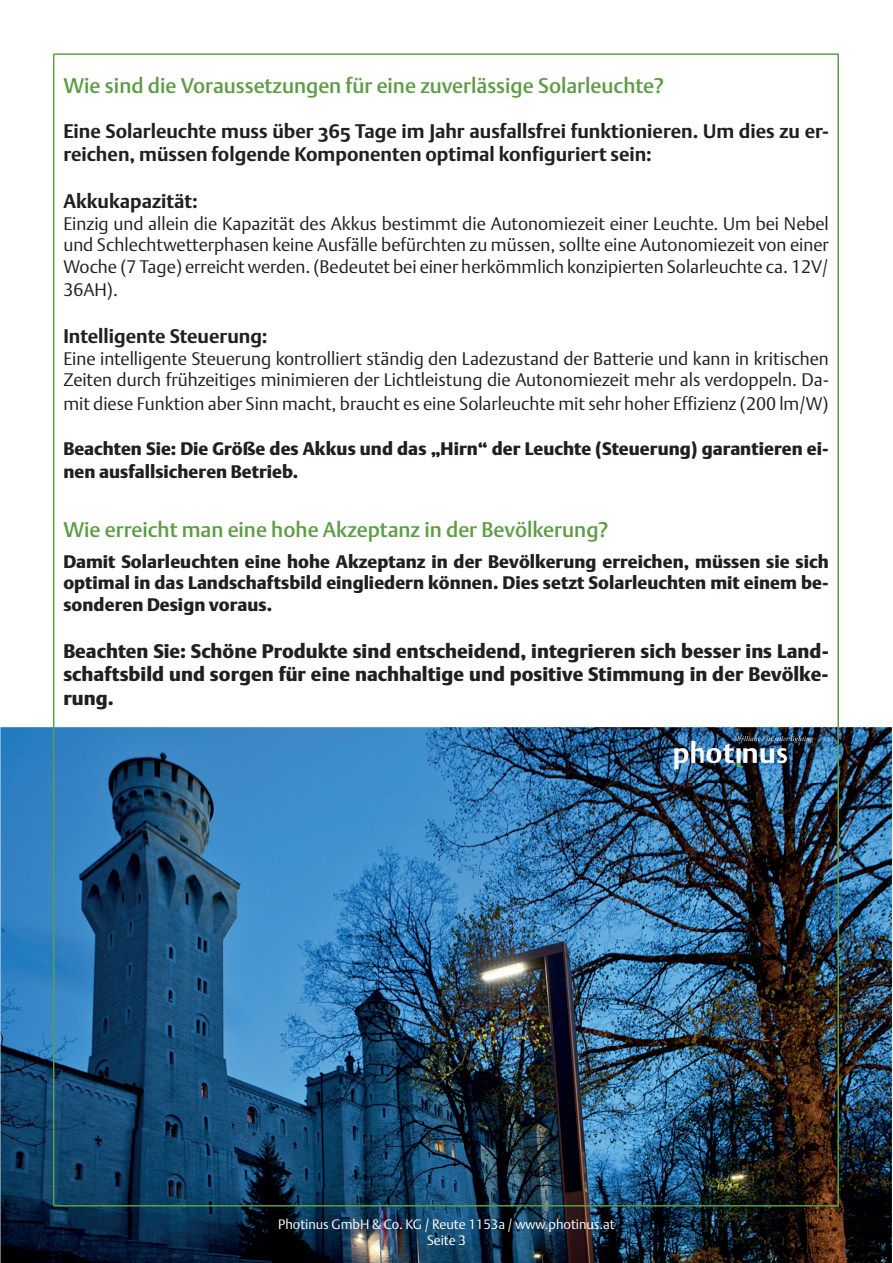
<style>
.page{position:relative;width:893px;height:1263px;background:#fff}
.page>*{position:absolute;margin:0;border:0;box-sizing:border-box;transform-origin:0 0}
.t1{font:500 21px "DTL Argo T";color:#5d9d45}
.t2{font:700 19.5px/23.4px "DTL Argo ST";color:#231f20}
.t3{font:900 19.5px/23.4px "DTL Argo ST";color:#231f20;text-align:justify}
.t4{font:300 18px/21.6px "DTL Argo T";color:#231f20;text-align:justify}
.t5{font:900 18px/21.6px "DTL Argo ST";color:#231f20}
.t6{font:300 13.5px/16.2px "DTL Argo T";color:#fff;text-align:center}
</style>
<div class="page">
<img style="left:0;top:727px;width:892px;height:536px">
<hr style="left:54px;top:1205px;width:785px;height:1px;background:#5d9d45">
<hr style="left:837px;top:54px;width:2px;height:1151px;background:#5d9d45">
<hr style="left:53px;top:54px;width:1px;height:1152px;background:#5d9d45">
<hr style="left:54px;top:53px;width:784px;height:2px;background:#5d9d45">
<img style="left:661px;top:730px;width:165px;height:52px">
<p class="t1" style="left:63px;top:73px;width:602px">Wie sind die Voraussetzungen für eine zuverlässige Solarleuchte?</p>
<p class="t2" style="left:63px;top:119px;width:767px">Eine Solarleuchte muss über 365 Tage im Jahr ausfallsfrei funktionieren. Um dies zu er&shy;reichen, müssen folgende Komponenten optimal konfiguriert sein:</p>
<p class="t2" style="left:63px;top:189px;width:136px">Akkukapazität:</p>
<p class="t4" style="left:63px;top:212px;width:767px">Einzig und allein die Kapazität des Akkus bestimmt die Autonomiezeit einer Leuchte. Um bei Nebel und Schlechtwetterphasen keine Ausfälle befürchten zu müssen, sollte eine Autonomiezeit von einer Woche (7 Tage) erreicht werden. (Bedeutet bei einer herkömmlich konzipierten Solarleuchte ca. 12V/</p>
<p class="t4" style="left:63px;top:279px;width:56px">36AH).</p>
<p class="t2" style="left:63px;top:324px;width:206px">Intelligente Steuerung:</p>
<p class="t4" style="left:63px;top:347px;width:767px">Eine intelligente Steuerung kontrolliert ständig den Ladezustand der Batterie und kann in kritischen<br>Zeiten durch frühzeitiges minimieren der Lichtleistung die Autonomiezeit mehr als verdoppeln. Da-</p>
<p class="t4" style="left:63px;top:392px;width:767px">mit diese Funktion aber Sinn macht, braucht es eine Solarleuchte mit sehr hoher Effizienz (200 lm/W)</p>
<p class="t5" style="left:63px;top:436px;width:767px;line-height:23.4px">Beachten Sie: Die Größe des Akkus und das „Hirn“ der Leuchte (Steuerung) garantieren ei&shy;nen ausfallsicheren Betrieb.</p>
<p class="t1" style="left:63px;top:517px;width:547px">Wie erreicht man eine hohe Akzeptanz in der Bevölkerung?</p>
<p class="t5" style="left:63px;top:550px;width:767px;text-align:justify">Damit Solarleuchten eine hohe Akzeptanz in der Bevölkerung erreichen, müssen sie sich optimal in das Landschaftsbild eingliedern können. Dies setzt Solarleuchten mit einem be&shy;sonderen Design voraus.</p>
<p class="t3" style="left:63px;top:639px;width:767px">Beachten Sie: Schöne Produkte sind entscheidend, integrieren sich besser ins Land&shy;schaftsbild und sorgen für eine nachhaltige und positive Stimmung in der Bevölke&shy;rung.</p>
<p class="t6" style="left:278px;top:1216px;width:338px">Photinus GmbH &amp; Co. KG / Reute 1153a / www.photinus.at<br>Seite 3</p>
</div>
